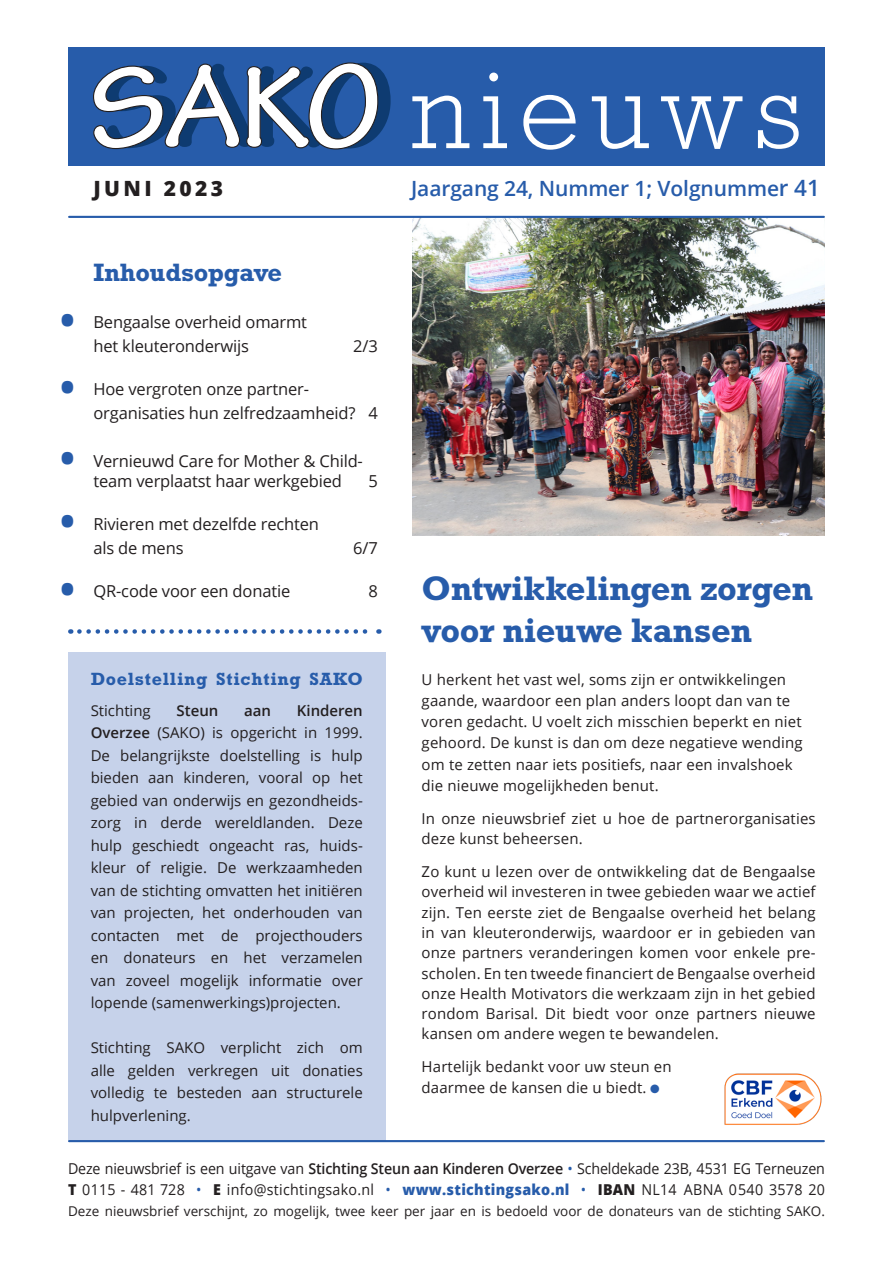
<style>
.page{position:relative;width:893px;height:1263px;background:#fff}
.page>*{position:absolute;margin:0;border:0;box-sizing:border-box;transform-origin:0 0}
.Blauw_kopje{font:700 34.5px/42.5px "Rockwell Std";letter-spacing:-.01em;color:#275caa}
.Blauw_kopje-2{font:700 25.5px "Rockwell Std";letter-spacing:-.01em;color:#275caa}
.bodytekst{font:600 21px "Open Sans";letter-spacing:-.005em;color:#275caa}
.bodytekst-2{font:800 21px "Open Sans";letter-spacing:.16em;color:#231f20}
.Blauw_kopje-3{font:700 18px "Rockwell Std";letter-spacing:.04em;color:#275caa}
.bodytekst-3{font:16.5px/19.8px "Open Sans";letter-spacing:-.01em;color:#231f20}
.bodytekst-4{font:15px/22.5px "Open Sans";letter-spacing:.01em;color:#231f20;text-align:justify}
.Blauw_kopje-4{font:15px/21.3px "Open Sans";letter-spacing:.01em;color:#231f20}
.bodytekst-5{font:15px "Open Sans";letter-spacing:-.01em;color:#231f20;scale:.95 1}
.bodytekst-6{font:15px "Open Sans";letter-spacing:.01em;color:#231f20;scale:.95 1}
.bodytekst-7{font:600 15px "Open Sans";color:#231f20}
.bodytekst-8{font:13.5px "Open Sans";color:#231f20}
.s1{font-size:22.5px}
.s2{font-weight:800;font-size:36px;color:#275caa}
.s3{font-weight:600}
.s4{color:#275caa}
.s5{font-weight:800}
.s6{font-weight:800;color:#275caa}
</style>
<div class="page">
<img style="left:412px;top:217px;width:413px;height:319px">
<div style="left:68px;top:653px;width:317px;height:489px;background:#c6d2ea"></div>
<hr style="left:69px;top:1140px;width:755px;height:2px;background:#275caa">
<div style="left:68px;top:47px;width:757px;height:118px;background:#275caa"></div>
<svg style="left:412px;top:73px;width:387px;height:77px"></svg>
<svg style="left:93px;top:62px;width:298px;height:88px"></svg>
<hr style="left:69px;top:216px;width:755px;height:2px;background:#275caa">
<svg style="left:79px;top:629px;width:300px;height:5px"></svg>
<img style="left:724px;top:1073px;width:98px;height:52px">
<p class="bodytekst-2" style="left:94px;top:172px;width:131px">JUNI 2023</p>
<p class="bodytekst" style="left:411px;top:174px;width:410px">Jaargang 24, Nummer 1; Volgnumme<span class="s1">r 41</span></p>
<p class="Blauw_kopje-2" style="left:93px;top:257px;width:190px">Inhoudsopgave</p>
<p class="bodytekst-3" style="left:60px;top:312px;width:248px"><span class="s2">•</span> Bengaalse overheid omarmt</p>
<p class="bodytekst-3" style="left:93px;top:336px;width:157px">het kleuteronderwijs</p>
<p class="bodytekst-3" style="left:353px;top:336px;width:26px">2/3</p>
<p class="bodytekst-3" style="left:60px;top:379px;width:250px"><span class="s2">•</span> Hoe vergroten onze partner-</p>
<p class="bodytekst-3" style="left:93px;top:403px;width:286px">organisaties hun zelfredzaamheid? 4</p>
<p class="bodytekst-3" style="left:93px;top:451px;width:271px;text-indent:-33px"><span class="s2">•</span> Vernieuwd Care for Mother &amp; Child&shy;team verplaatst haar werkgebied</p>
<p class="bodytekst-3" style="left:368px;top:470px;width:11px">5</p>
<p class="bodytekst-3" style="left:60px;top:514px;width:260px"><span class="s2">•</span> Rivieren met dezelfde rechten</p>
<p class="bodytekst-3" style="left:93px;top:538px;width:92px">als de mens</p>
<p class="bodytekst-3" style="left:353px;top:538px;width:26px">6/7</p>
<p class="bodytekst-3" style="left:60px;top:581px;width:231px"><span class="s2">•</span> QR-code voor een donatie</p>
<p class="bodytekst-3" style="left:368px;top:581px;width:11px">8</p>
<p class="Blauw_kopje-3" style="left:91px;top:668px;width:274px">Doelstelling Stichting SAKO</p>
<p class="bodytekst-4" style="left:91px;top:698px;width:62px">Stichting</p>
<p class="bodytekst-7" style="left:177px;top:700px;width:43px">Steun</p>
<p class="bodytekst-7" style="left:244px;top:700px;width:28px">aan</p>
<p class="bodytekst-4" style="left:91px;top:698px;width:274px;text-indent:206px"><span class="s3">Kinderen Overzee</span> (SAKO) is opgericht in 1999.<br>De belangrijkste doelstelling is hulp bieden aan kinderen, vooral op het gebied van onderwijs en gezondheids&shy;zorg in derde wereldlanden. Deze hulp geschiedt ongeacht ras, huids&shy;kleur of religie. De werkzaamheden van de stichting omvatten het initiëren van projecten, het onderhouden van contacten met de projecthouders en donateurs en het verzamelen van zoveel mogelijk informatie over lopende (samenwerkings)projecten.</p>
<p class="bodytekst-4" style="left:91px;top:1036px;width:274px">Stichting SAKO verplicht zich om alle gelden verkregen uit donaties volledig te besteden aan structurele hulpverlening.</p>
<p class="Blauw_kopje" style="left:422px;top:566px;width:393px">Ontwikkelingen zorgen voor nieuwe kansen</p>
<p class="Blauw_kopje-4" style="left:422px;top:668px;width:383px">U herkent het vast wel, soms zijn er ontwikkelingen gaande, waardoor een plan anders loopt dan van te voren gedacht. U voelt zich misschien beperkt en niet gehoord. De kunst is dan om deze negatieve wending om te zetten naar iets positiefs, naar een invalshoek die nieuwe mogelijkheden benut.</p>
<p class="bodytekst-4" style="left:422px;top:808px;width:396px;line-height:20.2px">In onze nieuwsbrief ziet u hoe de partnerorganisaties deze kunst beheersen.</p>
<p class="bodytekst-4" style="left:422px;top:861px;width:396px;line-height:20.2px">Zo kunt u lezen over de ontwikkeling dat de Bengaalse overheid wil investeren in twee gebieden waar we actief zijn. Ten eerste ziet de Bengaalse overheid het belang in van kleuteronderwijs, waardoor er in gebieden van onze partners veranderingen komen voor enkele pre&shy;scholen. En ten tweede financiert de Bengaalse overheid onze Health Motivators die werkzaam zijn in het gebied rondom Barisal. Dit biedt voor onze partners nieuwe kansen om andere wegen te bewandelen.</p>
<p class="bodytekst-4" style="left:422px;top:1055px;width:252px">Hartelijk bedankt voor uw steun en</p>
<p class="bodytekst-4" style="left:422px;top:1075px;width:239px">daarmee de kansen die u biedt. <span class="s4">●</span></p>
<p class="bodytekst-5" style="left:68px;top:1158px;width:798px">Deze nieuwsbrief is een uitgave van <span class="s3">Stichting Steun aan Kinderen Overzee</span> <span class="s4">•</span> Scheldekade 23B, 4531 EG Terneuzen</p>
<p class="bodytekst-6" style="left:68px;top:1179px;width:798px"><span class="s5">T</span> 0115 - 481 728 <span class="s4">•</span> <span class="s5">E</span> info@stichtingsako.nl <span class="s4">•</span> <span class="s6">www.stichtingsako.nl</span> <span class="s4">•</span> <span class="s5">IBAN</span> NL14 ABNA 0540 3578 20</p>
<p class="bodytekst-8" style="left:68px;top:1202px;width:758px">Deze nieuwsbrief verschijnt, zo mogelijk, twee keer per jaar en is bedoeld voor de donateurs van de stichting SAKO.</p>
</div>
